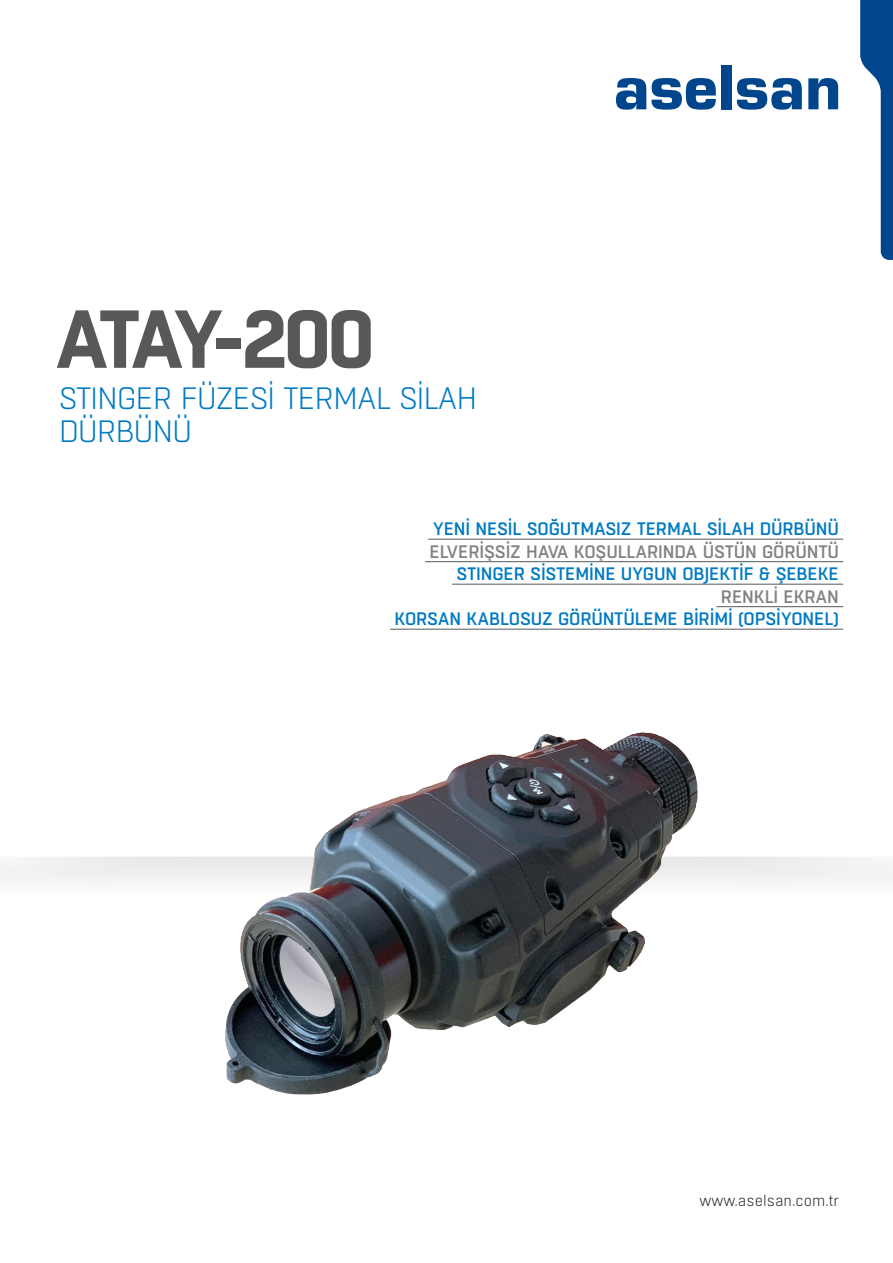
<style>
.page{position:relative;width:893px;height:1263px;background:#fff}
.page>*{position:absolute;margin:0;border:0;box-sizing:border-box;transform-origin:0 0}
.t1{font:700 81.9px "Boxed";letter-spacing:-.135em;color:#57585a}
.t2{font:300 30.9px/32.8px "Boxed";letter-spacing:-.04em;color:#007ac2}
.t3{font:500 18px "Boxed";letter-spacing:-.01em;color:#007ac2}
.t4{font:500 18px "Boxed";letter-spacing:-.01em;color:#808285}
.t5{font:300 15px "Boxed";color:#231f20}
</style>
<div class="page">
<svg style="left:616px;top:78px;width:100px;height:32px"></svg>
<div style="left:721px;top:65px;width:10px;height:44px;background:#01468c"></div>
<svg style="left:737px;top:78px;width:65px;height:32px"></svg>
<svg style="left:808px;top:78px;width:30px;height:31px"></svg>
<svg style="left:860px;top:0;width:33px;height:260px"></svg>
<img style="left:129px;top:732px;width:692px;height:363px">
<hr style="left:428px;top:539px;width:415px;height:1px;background:#57585a">
<hr style="left:425px;top:561px;width:418px;height:1px;background:#57585a">
<hr style="left:452px;top:584px;width:391px;height:1px;background:#57585a">
<hr style="left:716px;top:606px;width:127px;height:1px;background:#57585a">
<hr style="left:390px;top:629px;width:453px;height:1px;background:#57585a">
<p class="t1" style="left:55px;top:284px;width:321px">ATAY-200</p>
<p class="t2" style="left:59px;top:382px;width:420px">STINGER FÜZESİ TERMAL SİLAH<br>DÜRBÜNÜ</p>
<p class="t3" style="left:433px;top:517px;width:408px">YENİ NESİL SOĞUTMASIZ TERMAL SİLAH DÜRBÜNÜ</p>
<p class="t4" style="left:430px;top:540px;width:411px">ELVERİŞSİZ HAVA KOŞULLARINDA ÜSTÜN GÖRÜNTÜ</p>
<p class="t3" style="left:457px;top:562px;width:384px">STINGER SİSTEMİNE UYGUN OBJEKTİF &amp; ŞEBEKE</p>
<p class="t4" style="left:721px;top:585px;width:120px">RENKLİ EKRAN</p>
<p class="t3" style="left:395px;top:607px;width:446px">KORSAN KABLOSUZ GÖRÜNTÜLEME BİRİMİ (OPSİYONEL)</p>
<p class="t5" style="left:700px;top:1191px;width:141px">www.aselsan.com.tr</p>
</div>
